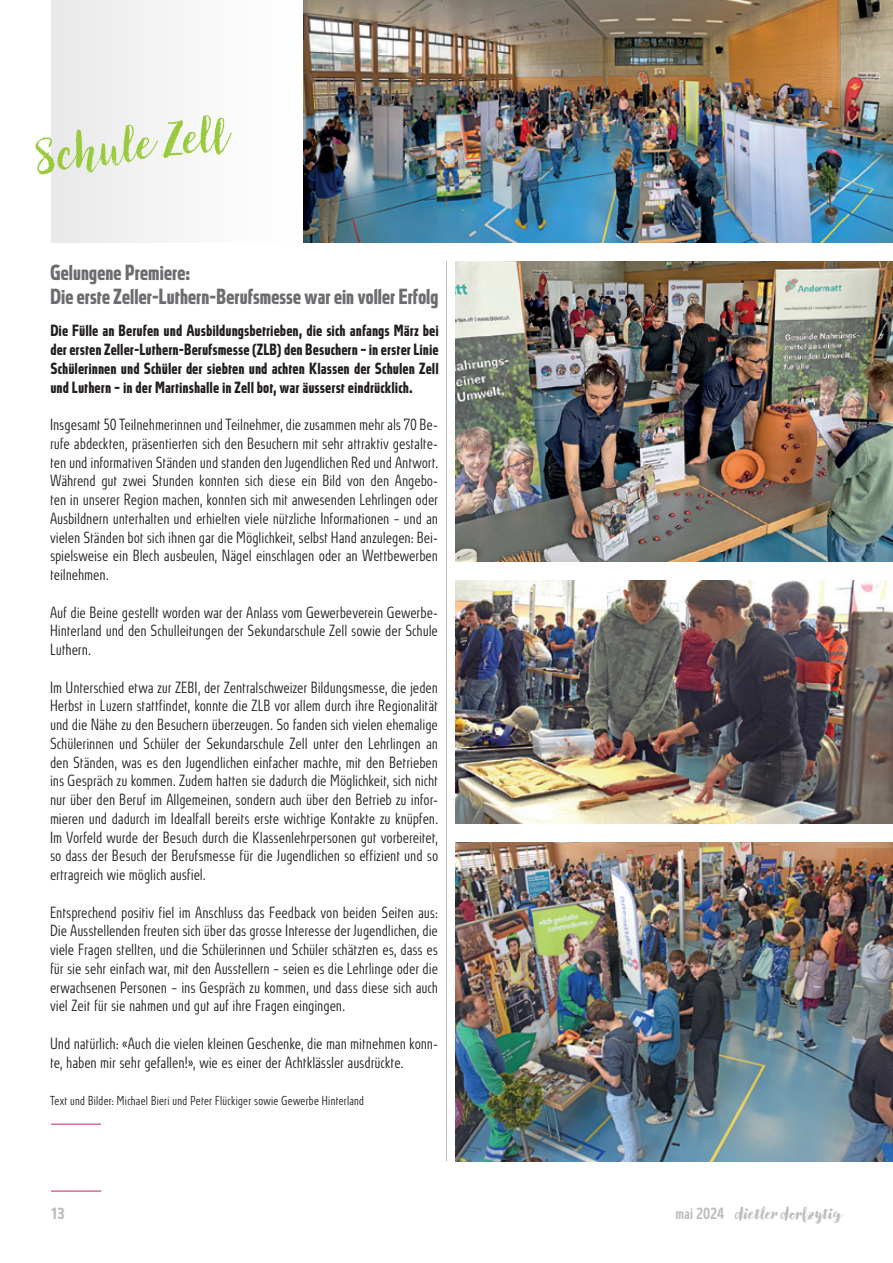
<style>
.page{position:relative;width:893px;height:1263px;background:#fff}
.page>*{position:absolute;margin:0;border:0;box-sizing:border-box;transform-origin:0 0}
.t1{font:48px "Canvas Script";color:#99ca3b}
.t2{font:700 20.25px "Absolut Standard Cond";letter-spacing:.01em;color:#6c6d70}
.t3{font:800 16.5px "Canvas Script";letter-spacing:-.005em;color:#bcbdc0}
.t4{font:300 15px/18.8px "Absolut Standard Cond";color:#231f20;text-align:justify}
.t5{font:700 15px/18.8px "Absolut Standard Cond";letter-spacing:.025em;color:#231f20;text-align:justify}
.t6{font:700 15px "Absolut Standard Cond";color:#bcbdc0}
.t7{font:300 12px "Absolut Standard Cond";letter-spacing:.005em;color:#231f20}
.s1{font-family:"Absolut Standard Cond";font-weight:500;font-size:15px}
</style>
<div class="page">
<div style="left:52px;top:0;width:252px;height:243px;background:#f5f5f6"></div>
<hr style="left:51px;top:1191px;width:50px;height:1px;background:#d01d5c">
<hr style="left:446px;top:261px;width:1px;height:900px;background:#bcbdc0">
<hr style="left:51px;top:1124px;width:50px;height:1px;background:#d01d5c">
<img style="left:455px;top:261px;width:438px;height:300px">
<img style="left:303px;top:0;width:590px;height:243px">
<img style="left:455px;top:580px;width:438px;height:244px">
<img style="left:455px;top:843px;width:438px;height:318px">
<p class="t1" style="left:32px;top:126px;width:181px;rotate:-7deg">Schule Zell</p>
<p class="t2" style="left:51px;top:260px;width:142px">Gelungene Premiere:</p>
<p class="t2" style="left:51px;top:284px;width:390px">Die erste Zeller-Luthern-Berufsmesse war ein voller Erfolg</p>
<p class="t5" style="left:51px;top:321px;width:390px">Die Fülle an Berufen und Ausbildungsbetrieben, die sich anfangs März bei der ersten Zeller-Luthern-Berufsmesse (ZLB) den Besuchern – in erster Linie Schülerinnen und Schüler der siebten und achten Klassen der Schulen Zell und Luthern – in der Martinshalle in Zell bot, war äusserst eindrücklich.</p>
<p class="t4" style="left:51px;top:415px;width:390px">Insgesamt 50 Teilnehmerinnen und Teilnehmer, die zusammen mehr als 70 Be&shy;rufe abdeckten, präsentierten sich den Besuchern mit sehr attraktiv gestalte&shy;ten und informativen Ständen und standen den Jugendlichen Red und Antwort.</p>
<p class="t4" style="left:51px;top:471px;width:390px">Während gut zwei Stunden konnten sich diese ein Bild von den Angebo&shy;ten in unserer Region machen, konnten sich mit anwesenden Lehrlingen oder Ausbildnern unterhalten und erhielten viele nützliche Informationen – und an vielen Ständen bot sich ihnen gar die Möglichkeit, selbst Hand anzulegen: Bei&shy;spielsweise ein Blech ausbeulen, Nägel einschlagen oder an Wettbewerben teilnehmen.</p>
<p class="t4" style="left:51px;top:603px;width:390px">Auf die Beine gestellt worden war der Anlass vom Gewerbeverein Gewerbe-Hinterland und den Schulleitungen der Sekundarschule Zell sowie der Schule Luthern.</p>
<p class="t4" style="left:51px;top:678px;width:390px">Im Unterschied etwa zur ZEBI, der Zentralschweizer Bildungsmesse, die jeden Herbst in Luzern stattfindet, konnte die ZLB vor allem durch ihre Regionalität und die Nähe zu den Besuchern überzeugen. So fanden sich vielen ehemalige Schülerinnen und Schüler der Sekundarschule Zell unter den Lehrlingen an den Ständen, was es den Jugendlichen einfacher machte, mit den Betrieben ins Gespräch zu kommen. Zudem hatten sie dadurch die Möglichkeit, sich nicht nur über den Beruf im Allgemeinen, sondern auch über den Betrieb zu infor&shy;mieren und dadurch im Idealfall bereits erste wichtige Kontakte zu knüpfen.<br>Im Vorfeld wurde der Besuch durch die Klassenlehrpersonen gut vorbereitet, so dass der Besuch der Berufsmesse für die Jugendlichen so effizient und so ertragreich wie möglich ausfiel.</p>
<p class="t4" style="left:51px;top:903px;width:390px">Entsprechend positiv fiel im Anschluss das Feedback von beiden Seiten aus:<br>Die Ausstellenden freuten sich über das grosse Interesse der Jugendlichen, die viele Fragen stellten, und die Schülerinnen und Schüler schätzten es, dass es für sie sehr einfach war, mit den Ausstellern – seien es die Lehrlinge oder die erwachsenen Personen – ins Gespräch zu kommen, und dass diese sich auch viel Zeit für sie nahmen und gut auf ihre Fragen eingingen.</p>
<p class="t4" style="left:51px;top:1034px;width:390px">Und natürlich: «Auch die vielen kleinen Geschenke, die man mitnehmen konn&shy;te, haben mir sehr gefallen!», wie es einer der Achtklässler ausdrückte.</p>
<p class="t7" style="left:51px;top:1093px;width:315px">Text und Bilder: Michael Bieri und Peter Flückiger sowie Gewerbe Hinterland</p>
<p class="t6" style="left:51px;top:1204px;width:16px">13</p>
<p class="t3" style="left:676px;top:1203px;width:167px"><span class="s1">mai 2024</span> dietler dorfzytig</p>
</div>
